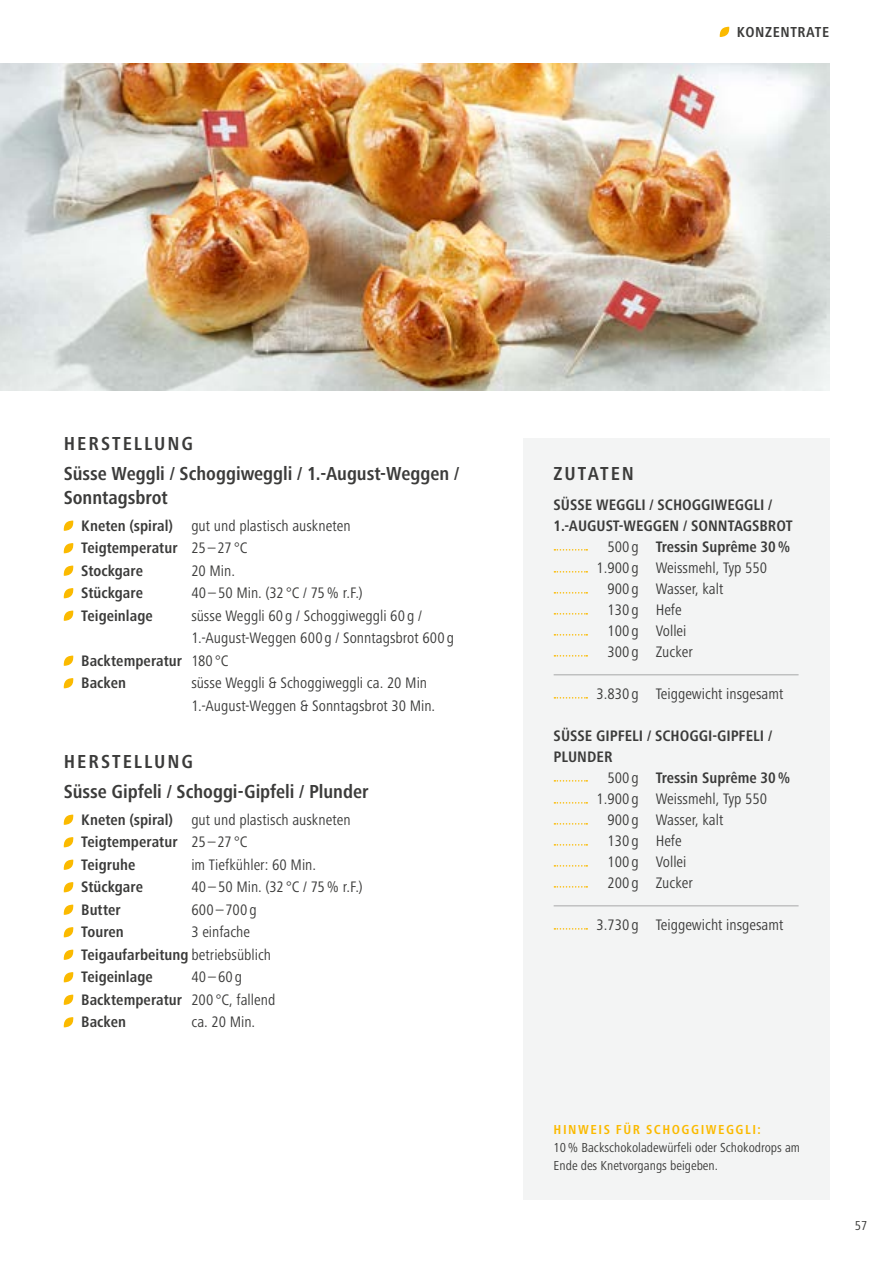
<style>
.page{position:relative;width:893px;height:1263px;background:#fff}
.page>*{position:absolute;margin:0;border:0;box-sizing:border-box;transform-origin:0 0}
.t1{font:700 condensed 19.5px/30px "Frutiger Next Pro";color:#3b3b3a}
.t2{font:700 condensed 19.5px "Frutiger Next Pro";letter-spacing:.1em;color:#3b3b3a}
.t3{font:700 condensed 15.75px/22.5px "Frutiger Next Pro";color:#3b3b3a}
.t4{font:condensed 15.75px/22.5px "Frutiger Next Pro";color:#3b3b3a}
.t5{font:700 condensed 15px "Frutiger Next Pro";letter-spacing:.04em;color:#3b3b3a}
.t6{font:condensed 13.5px/18px "Frutiger Next Pro";color:#3b3b3a}
.t7{font:700 condensed 13.5px "Frutiger Next Pro";letter-spacing:.115em;color:#fbba00}
.s1{font-weight:400}
</style>
<div class="page">
<img style="left:0;top:64px;width:829px;height:326px">
<div style="left:523px;top:438px;width:306px;height:761px;background:#f3f4f4"></div>
<svg style="left:64px;top:521px;width:10px;height:10px"></svg>
<svg style="left:64px;top:543px;width:10px;height:10px"></svg>
<svg style="left:64px;top:566px;width:10px;height:10px"></svg>
<svg style="left:64px;top:588px;width:10px;height:10px"></svg>
<svg style="left:64px;top:611px;width:10px;height:10px"></svg>
<svg style="left:64px;top:656px;width:10px;height:10px"></svg>
<svg style="left:64px;top:678px;width:10px;height:10px"></svg>
<svg style="left:64px;top:815px;width:10px;height:10px"></svg>
<svg style="left:64px;top:837px;width:10px;height:10px"></svg>
<svg style="left:64px;top:860px;width:10px;height:10px"></svg>
<svg style="left:64px;top:882px;width:10px;height:10px"></svg>
<svg style="left:64px;top:905px;width:10px;height:10px"></svg>
<svg style="left:64px;top:927px;width:10px;height:10px"></svg>
<svg style="left:64px;top:950px;width:10px;height:10px"></svg>
<svg style="left:64px;top:972px;width:10px;height:10px"></svg>
<svg style="left:64px;top:995px;width:10px;height:10px"></svg>
<svg style="left:64px;top:1017px;width:10px;height:10px"></svg>
<hr style="left:554px;top:674px;width:245px;height:1px;background:#a7a7a8">
<hr style="left:554px;top:905px;width:245px;height:1px;background:#a7a7a8">
<svg style="left:554px;top:549px;width:33px;height:2px"></svg>
<svg style="left:554px;top:571px;width:33px;height:2px"></svg>
<svg style="left:554px;top:592px;width:33px;height:2px"></svg>
<svg style="left:554px;top:613px;width:33px;height:2px"></svg>
<svg style="left:554px;top:634px;width:33px;height:2px"></svg>
<svg style="left:554px;top:655px;width:33px;height:2px"></svg>
<svg style="left:554px;top:697px;width:33px;height:2px"></svg>
<svg style="left:554px;top:780px;width:33px;height:2px"></svg>
<svg style="left:554px;top:802px;width:33px;height:2px"></svg>
<svg style="left:554px;top:823px;width:33px;height:2px"></svg>
<svg style="left:554px;top:844px;width:33px;height:2px"></svg>
<svg style="left:554px;top:865px;width:33px;height:2px"></svg>
<svg style="left:554px;top:886px;width:33px;height:2px"></svg>
<svg style="left:554px;top:928px;width:33px;height:2px"></svg>
<svg style="left:720px;top:27px;width:10px;height:10px"></svg>
<p class="t5" style="left:737px;top:23px;width:94px">KONZENTRATE</p>
<p class="t1" style="left:64px;top:429px;width:397px">HERSTELLUNG<br>Süsse Weggli / Schoggiweggli / 1.-August-Weggen /</p>
<p class="t1" style="left:64px;top:483px;width:106px">Sonntagsbrot</p>
<p class="t3" style="left:81px;top:514px;width:271px">Kneten (spiral) <span class="s1">gut und plastisch auskneten<br></span>Teigtemperatur <span class="s1">25– 27 °C<br></span>Stockgare</p>
<p class="t4" style="left:191px;top:559px;width:45px">20 Min.</p>
<p class="t3" style="left:81px;top:582px;width:63px">Stückgare</p>
<p class="t4" style="left:191px;top:582px;width:173px">40–50 Min. (32 °C / 75% r.F.)</p>
<p class="t3" style="left:81px;top:604px;width:73px">Teigeinlage</p>
<p class="t4" style="left:191px;top:604px;width:232px">süsse Weggli 60 g / Schoggiweggli 60 g /</p>
<p class="t4" style="left:191px;top:627px;width:264px">1.-August-Weggen 600 g / Sonntagsbrot 600 g</p>
<p class="t3" style="left:81px;top:649px;width:149px">Backtemperatur <span class="s1">180 °C</span></p>
<p class="t3" style="left:81px;top:672px;width:46px">Backen</p>
<p class="t4" style="left:191px;top:672px;width:245px">süsse Weggli &amp; Schoggiweggli ca. 20 Min<br>1.-August-Weggen &amp; Sonntagsbrot 30 Min.</p>
<p class="t1" style="left:64px;top:747px;width:306px">HERSTELLUNG<br>Süsse Gipfeli / Schoggi-Gipfeli / Plunder</p>
<p class="t3" style="left:81px;top:808px;width:271px">Kneten (spiral) <span class="s1">gut und plastisch auskneten<br></span>Teigtemperatur <span class="s1">25– 27 °C<br></span>Teigruhe</p>
<p class="t4" style="left:191px;top:853px;width:126px">im Tiefkühler: 60 Min.</p>
<p class="t3" style="left:81px;top:876px;width:63px">Stückgare</p>
<p class="t4" style="left:191px;top:876px;width:173px">40–50 Min. (32 °C / 75% r.F.)</p>
<p class="t3" style="left:81px;top:898px;width:41px">Butter</p>
<p class="t4" style="left:191px;top:898px;width:67px">600–700g</p>
<p class="t3" style="left:81px;top:921px;width:44px">Touren</p>
<p class="t3" style="left:81px;top:921px;width:192px;text-indent:110px"><span class="s1">3 einfache<br></span>Teigaufarbeitung <span class="s1">betriebsüblich<br></span>Teigeinlage</p>
<p class="t3" style="left:81px;top:966px;width:196px;text-indent:110px"><span class="s1">40–60g<br></span>Backtemperatur <span class="s1">200 °C, fallend<br></span>Backen</p>
<p class="t4" style="left:191px;top:1011px;width:65px">ca. 20 Min.</p>
<p class="t2" style="left:554px;top:462px;width:82px">ZUTATEN</p>
<p class="t3" style="left:554px;top:493px;width:220px">SÜSSE WEGGLI / SCHOGGIWEGGLI /</p>
<p class="t3" style="left:554px;top:514px;width:240px">1.-AUGUST-WEGGEN / SONNTAGSBROT</p>
<p class="t3" style="left:607px;top:535px;width:184px"><span class="s1">500 g</span> Tressin Suprême 30%</p>
<p class="t4" style="left:596px;top:556px;width:172px">1.900 g Weissmehl, Typ 550</p>
<p class="t4" style="left:607px;top:577px;width:117px">900 g Wasser, kalt</p>
<p class="t4" style="left:607px;top:598px;width:76px">130 g Hefe</p>
<p class="t4" style="left:607px;top:619px;width:80px">100 g Vollei</p>
<p class="t4" style="left:607px;top:640px;width:87px">300 g Zucker</p>
<p class="t4" style="left:596px;top:682px;width:189px">3.830 g Teiggewicht insgesamt</p>
<p class="t3" style="left:554px;top:725px;width:220px;line-height:21px">SÜSSE GIPFELI / SCHOGGI-GIPFELI /<br>PLUNDER</p>
<p class="t3" style="left:607px;top:766px;width:184px"><span class="s1">500 g</span> Tressin Suprême 30%</p>
<p class="t4" style="left:596px;top:787px;width:172px">1.900 g Weissmehl, Typ 550</p>
<p class="t4" style="left:607px;top:808px;width:117px">900 g Wasser, kalt</p>
<p class="t4" style="left:607px;top:829px;width:76px">130 g Hefe</p>
<p class="t4" style="left:607px;top:850px;width:80px">100 g Vollei</p>
<p class="t4" style="left:607px;top:871px;width:87px">200 g Zucker</p>
<p class="t4" style="left:596px;top:913px;width:189px">3.730 g Teiggewicht insgesamt</p>
<p class="t7" style="left:554px;top:1122px;width:209px">HINWEIS FÜR SCHOGGIWEGGLI:</p>
<p class="t6" style="left:554px;top:1139px;width:248px">10% Backschokoladewürfeli oder Schokodrops am<br>Ende des Knetvorgangs beigeben.</p>
<p class="t6" style="left:855px;top:1217px;width:14px">57</p>
</div>
